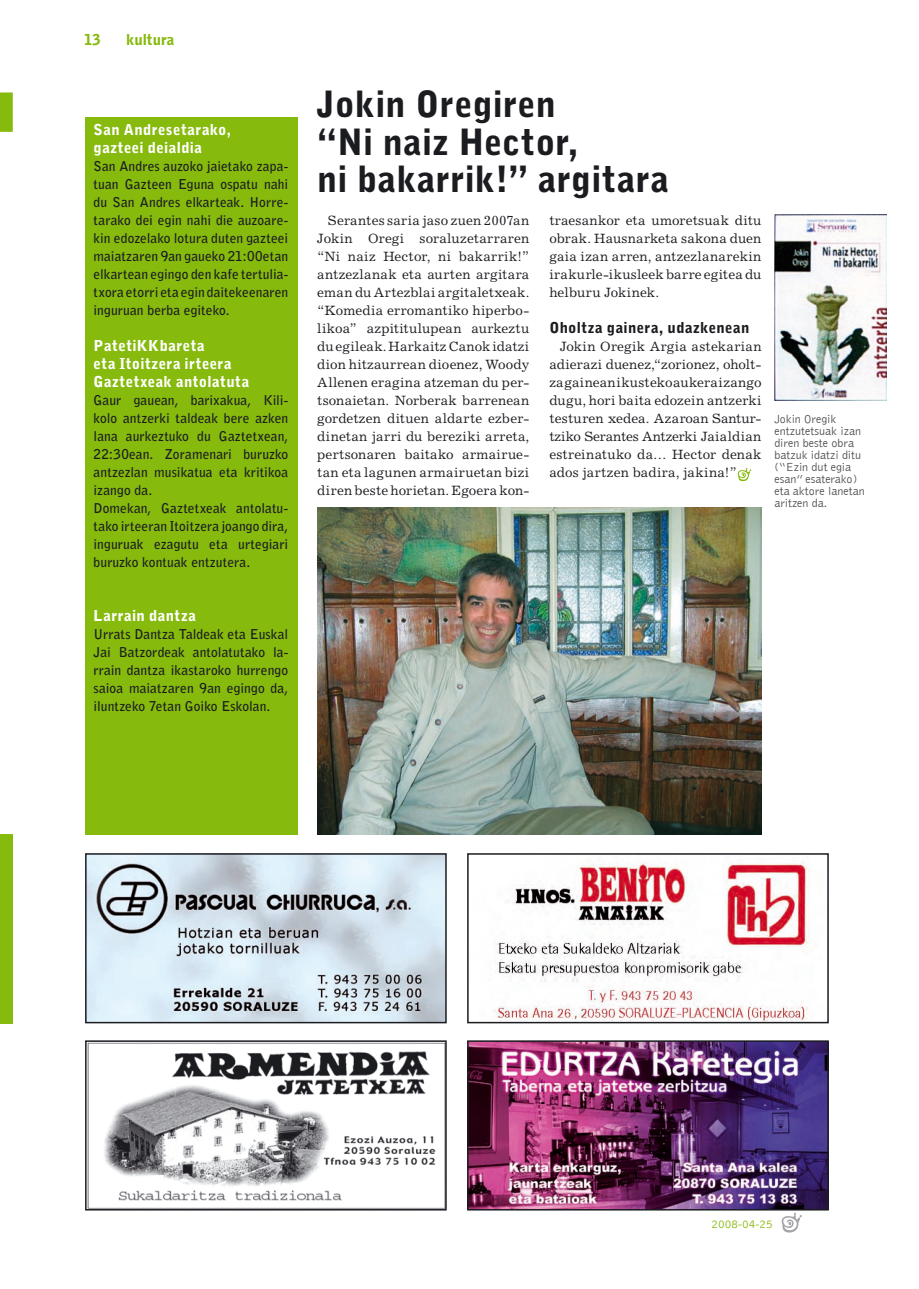
<style>
.page{position:relative;width:919px;height:1289px;background:#fff}
.page>*{position:absolute;margin:0;border:0;box-sizing:border-box;transform-origin:0 0}
.t1{font:900 36px/37.5px "Bell Gothic Std";letter-spacing:.01em;color:#1b1c20}
.t2{font:900 15px/18px "Bell Gothic Std";letter-spacing:.03em;color:#fff}
.t3{font:900 15px "Bell Gothic Std";letter-spacing:.025em;color:#1b1c20}
.t4{font:900 15px "Bell Gothic Std";color:#86ba0d}
.t5{font:13.5px/18px "Excelsior";letter-spacing:.015em;color:#1b1c20;text-align:justify}
.t6{font:700 13.5px/18px "Bell Gothic Std";letter-spacing:.005em;color:#1b1c20;text-align:justify}
.t7{font:300 12px/12px "Bell Gothic";color:#4e4d51}
.t8{font:300 12px "Bell Gothic";color:#86ba0d}
</style>
<div class="page">
<svg style="left:781px;top:1212px;width:20px;height:21px"></svg>
<div style="left:0;top:834px;width:13px;height:189px;background:#86ba0d"></div>
<div style="left:0;top:92px;width:13px;height:40px;background:#86ba0d"></div>
<div style="left:85px;top:117px;width:212px;height:717px;background:#86ba0d"></div>
<img style="left:470px;top:1043px;width:355px;height:164px">
<div style="left:467px;top:1040px;width:361px;height:170px;border:2px solid #1b1c20"></div>
<img style="left:88px;top:1043px;width:355px;height:164px">
<div style="left:85px;top:1040px;width:361px;height:170px;border:2px solid #1b1c20"></div>
<img style="left:317px;top:507px;width:444px;height:327px">
<img style="left:493px;top:861px;width:317px;height:159px">
<div style="left:467px;top:853px;width:361px;height:170px;border:2px solid #1b1c20"></div>
<img style="left:88px;top:856px;width:355px;height:164px">
<div style="left:85px;top:853px;width:361px;height:170px;border:2px solid #1b1c20"></div>
<svg style="left:737px;top:468px;width:14px;height:14px"></svg>
<img style="left:774px;top:214px;width:112px;height:186px">
<p class="t4" style="left:84px;top:30px;width:18px">13</p>
<p class="t4" style="left:126px;top:30px;width:50px">kultura</p>
<p class="t2" style="left:94px;top:121px;width:139px">San Andresetarako, gazteei deialdia</p>
<p class="t6" style="left:94px;top:157px;width:196px">San Andres auzoko jaietako zapa&shy;tuan Gazteen Eguna ospatu nahi du San Andres elkarteak. Horre&shy;tarako dei egin nahi die auzoare&shy;kin edozelako lotura duten gazteei maiatzaren 9an gaueko 21:00etan elkartean egingo den kafe tertulia&shy;txora etorri eta egin daitekeenaren inguruan berba egiteko.</p>
<p class="t2" style="left:94px;top:337px;width:157px">PatetiKKbareta<br>eta Itoitzera irteera<br>Gaztetxeak antolatuta</p>
<p class="t6" style="left:94px;top:391px;width:196px;text-align:left">Gaur gauean, barixakua, Kili&shy;kolo antzerki taldeak bere azken lana aurkeztuko du Gaztetxean,<br>22:30ean. Zoramenari buruzko antzezlan musikatua eta kritikoa izango da.<br>Domekan, Gaztetxeak antolatu&shy;tako irteeran Itoitzera joango dira, inguruak ezagutu eta urtegiari buruzko kontuak entzutera.</p>
<p class="t2" style="left:94px;top:607px;width:104px">Larrain dantza</p>
<p class="t6" style="left:94px;top:625px;width:196px">Urrats Dantza Taldeak eta Euskal Jai Batzordeak antolatutako la&shy;rrain dantza ikastaroko hurrengo saioa maiatzaren 9an egingo da, iluntzeko 7etan Goiko Eskolan.</p>
<h1 class="t1" style="left:317px;top:86px;width:353px">Jokin Oregiren<br>“Ni naiz Hector,<br>ni bakarrik!” argitara</h1>
<p class="t5" style="left:317px;top:211px;width:214px;text-indent:11px">Serantes saria jaso zuen 2007an Jokin Oregi soraluzetarraren “Ni naiz Hector, ni bakarrik!” antzezlanak eta aurten argitara eman du Artezblai argitaletxeak. “Komedia erromantiko hiperbo&shy;likoa” azpititulupean aurkeztu du egileak. Harkaitz Canok idatzi dion hitzaurrean dioenez, Woody Allenen eragina atzeman du per&shy;tsonaietan. Norberak barrenean gordetzen dituen aldarte ezber&shy;dinetan jarri du bereziki arreta, pertsonaren baitako armairue&shy;tan eta lagunen armairuetan bizi diren beste horietan. Egoera kon-</p>
<p class="t5" style="left:549px;top:211px;width:214px">traesankor eta umoretsuak ditu obrak. Hausnarketa sakona duen gaia izan arren, antzezlanarekin irakurle-ikusleek barre egitea du helburu Jokinek.</p>
<p class="t3" style="left:549px;top:319px;width:201px">Oholtza gainera, udazkenean</p>
<p class="t5" style="left:549px;top:337px;width:214px;text-indent:11px">Jokin Oregik Argia astekarian adierazi duenez,“zorionez, oholt&shy;za gainean ikusteko aukera izango dugu, hori baita edozein antzerki testuren xedea. Azaroan Santur&shy;tziko Serantes Antzerki Jaialdian estreinatuko da… Hector denak ados jartzen badira, jakina!”</p>
<p class="t7" style="left:774px;top:413px;width:92px">Jokin Oregik entzutetsuak izan diren beste obra batzuk idatzi ditu (“Ezin dut egia esan” esaterako) eta aktore lanetan aritzen da.</p>
<p class="t8" style="left:711px;top:1217px;width:63px">2008-04-25</p>
</div>
